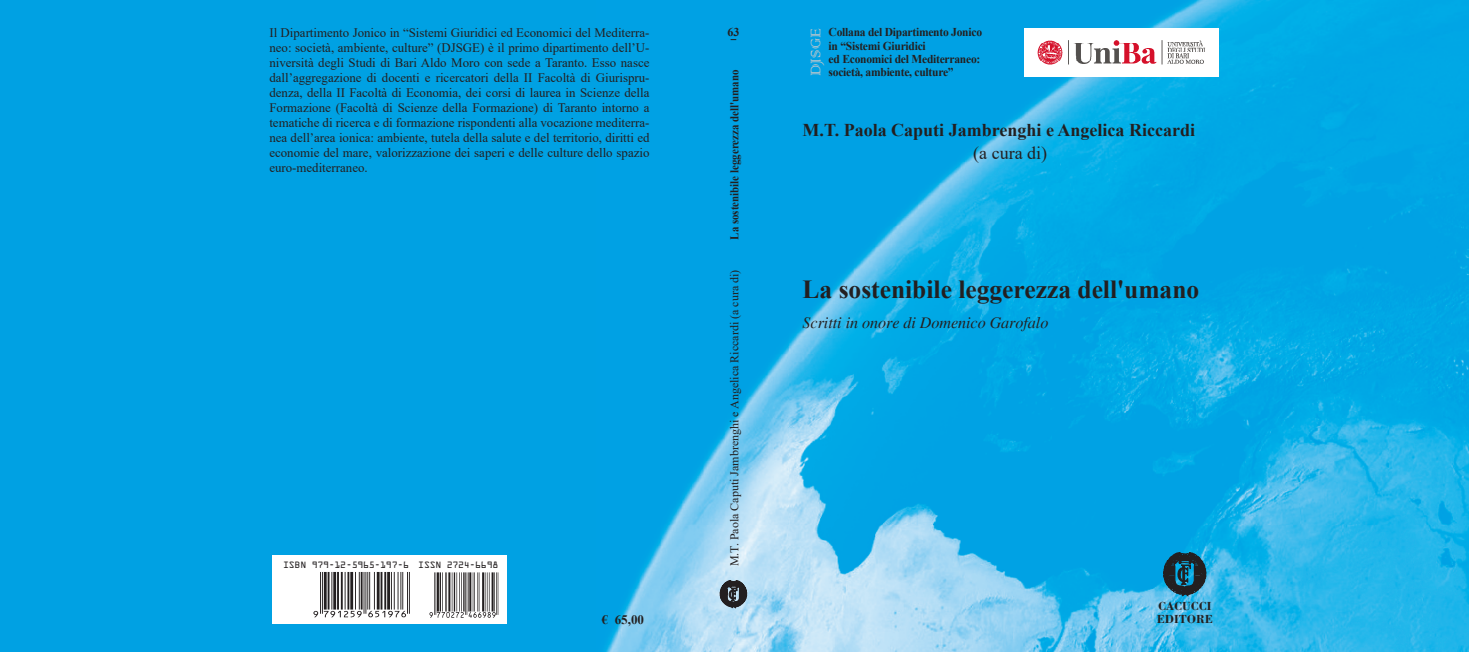
<style>
.page{position:relative;width:1469px;height:652px;background:#fff}
.page>*{position:absolute;margin:0;border:0;box-sizing:border-box;transform-origin:0 0}
.t1{font:700 26px "Times New Roman";color:#231f20}
.t2{font:18.5px "Colonna";color:#c7c8ca}
.t3{font:700 18px "Times New Roman";color:#231f20}
.t4{font:18px "Times New Roman";color:#231f20}
.t5{font:italic 16px "Times";color:#231f20}
.t6{font:13px/15px "Times New Roman";color:#231f20;text-align:justify}
.t7{font:700 13px "Times New Roman";color:#231f20}
.t8{font:700 12px/13.3px "Times New Roman";letter-spacing:-.02em;color:#231f20;scale:.96 1}
.t9{font:12px "Times New Roman";color:#231f20}
.t10{font:700 12px "Times New Roman";color:#231f20;scale:.91 1}
.t11{font:700 12px/13px "Bodoni";color:#231f20}
.t12{font:700 12px "Times New Roman";letter-spacing:-.02em;color:#231f20}
.t13{font:8.3px "OCRA Std";letter-spacing:-.03em;color:#231f20}
</style>
<div class="page">
<div style="left:0;top:0;width:1397px;height:652px;background:#00a1e3"></div>
<img style="left:605px;top:0;width:863px;height:652px">
<svg style="left:720px;top:580px;width:27px;height:28px"></svg>
<img style="left:1024px;top:28px;width:194px;height:48px">
<svg style="left:1163px;top:552px;width:43px;height:44px;background:#235367"></svg>
<div style="left:272px;top:556px;width:235px;height:68px;background:#fff"></div>
<hr style="left:497px;top:572px;width:1px;height:43px;background:#231f20">
<hr style="left:496px;top:572px;width:1px;height:43px;background:#231f20">
<hr style="left:494px;top:572px;width:1px;height:40px;background:#231f20">
<hr style="left:491px;top:572px;width:2px;height:40px;background:#231f20">
<hr style="left:489px;top:572px;width:1px;height:40px;background:#231f20">
<hr style="left:487px;top:572px;width:1px;height:40px;background:#231f20">
<hr style="left:485px;top:572px;width:1px;height:40px;background:#231f20">
<hr style="left:482px;top:572px;width:2px;height:40px;background:#231f20">
<hr style="left:479px;top:572px;width:1px;height:40px;background:#231f20">
<hr style="left:477px;top:572px;width:1px;height:40px;background:#231f20">
<hr style="left:474px;top:572px;width:1px;height:40px;background:#231f20">
<hr style="left:472px;top:572px;width:1px;height:40px;background:#231f20">
<hr style="left:469px;top:572px;width:2px;height:40px;background:#231f20">
<hr style="left:468px;top:572px;width:1px;height:40px;background:#231f20">
<hr style="left:466px;top:572px;width:1px;height:43px;background:#231f20">
<hr style="left:465px;top:572px;width:1px;height:43px;background:#231f20">
<hr style="left:463px;top:572px;width:1px;height:40px;background:#231f20">
<hr style="left:461px;top:572px;width:1px;height:40px;background:#231f20">
<hr style="left:459px;top:572px;width:1px;height:40px;background:#231f20">
<hr style="left:456px;top:572px;width:1px;height:40px;background:#231f20">
<hr style="left:454px;top:572px;width:1px;height:40px;background:#231f20">
<hr style="left:452px;top:572px;width:1px;height:40px;background:#231f20">
<hr style="left:448px;top:572px;width:2px;height:40px;background:#231f20">
<hr style="left:446px;top:572px;width:1px;height:40px;background:#231f20">
<hr style="left:445px;top:572px;width:1px;height:40px;background:#231f20">
<hr style="left:442px;top:572px;width:1px;height:40px;background:#231f20">
<hr style="left:439px;top:572px;width:2px;height:40px;background:#231f20">
<hr style="left:437px;top:572px;width:2px;height:40px;background:#231f20">
<hr style="left:435px;top:572px;width:1px;height:43px;background:#231f20">
<hr style="left:434px;top:572px;width:1px;height:43px;background:#231f20">
<svg style="left:429px;top:612px;width:66px;height:6px"></svg>
<hr style="left:409px;top:572px;width:1px;height:42px;background:#231f20">
<hr style="left:407px;top:572px;width:1px;height:42px;background:#231f20">
<hr style="left:402px;top:572px;width:1px;height:38px;background:#231f20">
<hr style="left:400px;top:572px;width:1px;height:38px;background:#231f20">
<hr style="left:397px;top:572px;width:1px;height:38px;background:#231f20">
<hr style="left:394px;top:572px;width:1px;height:38px;background:#231f20">
<hr style="left:391px;top:572px;width:1px;height:38px;background:#231f20">
<hr style="left:387px;top:572px;width:3px;height:38px;background:#231f20">
<hr style="left:384px;top:572px;width:2px;height:38px;background:#231f20">
<hr style="left:380px;top:572px;width:2px;height:38px;background:#231f20">
<hr style="left:377px;top:572px;width:2px;height:38px;background:#231f20">
<hr style="left:374px;top:572px;width:1px;height:38px;background:#231f20">
<hr style="left:369px;top:572px;width:1px;height:38px;background:#231f20">
<hr style="left:367px;top:572px;width:1px;height:38px;background:#231f20">
<hr style="left:365px;top:572px;width:1px;height:42px;background:#231f20">
<hr style="left:363px;top:572px;width:1px;height:42px;background:#231f20">
<hr style="left:361px;top:572px;width:1px;height:38px;background:#231f20">
<hr style="left:359px;top:572px;width:1px;height:38px;background:#231f20">
<hr style="left:355px;top:572px;width:1px;height:38px;background:#231f20">
<hr style="left:350px;top:572px;width:3px;height:38px;background:#231f20">
<hr style="left:347px;top:572px;width:2px;height:38px;background:#231f20">
<hr style="left:344px;top:572px;width:1px;height:38px;background:#231f20">
<hr style="left:341px;top:572px;width:2px;height:38px;background:#231f20">
<hr style="left:337px;top:572px;width:2px;height:38px;background:#231f20">
<hr style="left:333px;top:572px;width:3px;height:38px;background:#231f20">
<hr style="left:331px;top:572px;width:1px;height:38px;background:#231f20">
<hr style="left:327px;top:572px;width:2px;height:38px;background:#231f20">
<hr style="left:324px;top:572px;width:3px;height:38px;background:#231f20">
<hr style="left:322px;top:572px;width:1px;height:42px;background:#231f20">
<hr style="left:320px;top:572px;width:1px;height:42px;background:#231f20">
<svg style="left:313px;top:611px;width:93px;height:6px"></svg>
<p class="t6" style="left:269px;top:25px;width:381px">Il Dipartimento Jonico in “Sistemi Giuridici ed Economici del Mediterra&shy;neo: società, ambiente, culture” (DJSGE) è il primo dipartimento dell’U&shy;niversità degli Studi di Bari Aldo Moro con sede a Taranto. Esso nasce dall’aggregazione di docenti e ricercatori della II Facoltà di Giurispru&shy;denza, della II Facoltà di Economia, dei corsi di laurea in Scienze della Formazione (Facoltà di Scienze della Formazione) di Taranto intorno a tematiche di ricerca e di formazione rispondenti alla vocazione mediterra&shy;nea dell’area ionica: ambiente, tutela della salute e del territorio, diritti ed economie del mare, valorizzazione dei saperi e delle culture dello spazio euro-mediterraneo.</p>
<p class="t13" style="left:283px;top:561px;width:217px">ISBN 979-12-5965-197-6 ISSN 2724-6698</p>
<p class="t7" style="left:601px;top:610px;width:44px">€ 65,00</p>
<p class="t12" style="left:727px;top:24px;width:13px">63</p>
<p class="t10" style="left:726px;top:240px;width:188px;rotate:-90deg">La sostenibile leggerezza dell'umano</p>
<p class="t9" style="left:726px;top:566px;width:298px;rotate:-90deg">M.T. Paola Caputi Jambrenghi e Angelica Riccardi (a cura di)</p>
<p class="t8" style="left:828px;top:25px;width:161px">Collana del Dipartimento Jonico in “Sistemi Giuridici<br>ed Economici del Mediterraneo:</p>
<h2 class="t2" style="left:803px;top:76px;width:49px;rotate:-90deg">DJSGE</h2>
<p class="t8" style="left:828px;top:65px;width:132px">società, ambiente, culture”</p>
<h3 class="t3" style="left:802px;top:117px;width:394px">M.T. Paola Caputi Jambrenghi e Angelica Riccardi</h3>
<h3 class="t4" style="left:973px;top:140px;width:75px">(a cura di)</h3>
<h1 class="t1" style="left:802px;top:270px;width:398px">La sostenibile leggerezza dell'umano</h1>
<p class="t5" style="left:802px;top:314px;width:247px">Scritti in onore di Domenico Garofalo</p>
<p class="t11" style="left:1156px;top:599px;width:58px">CACUCCI<br>EDITORE</p>
</div>
